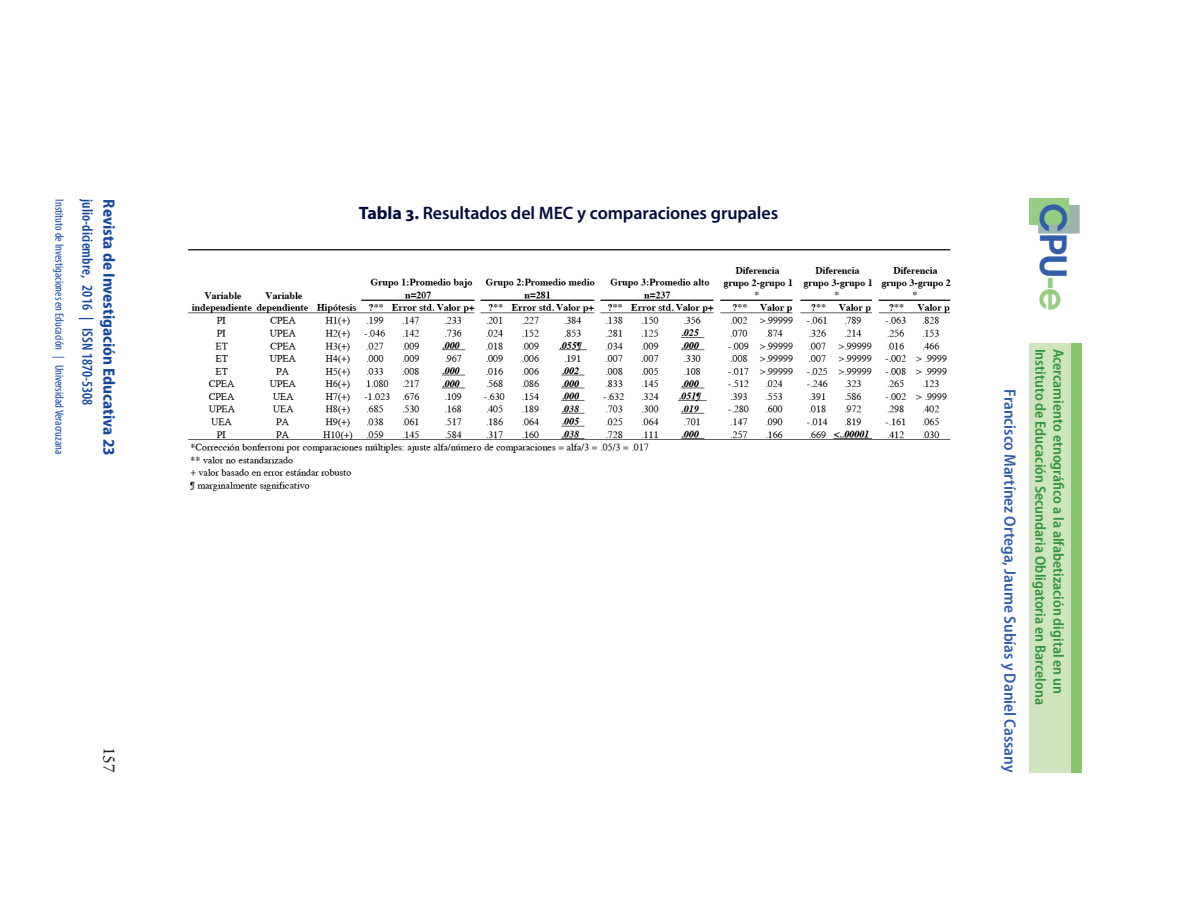
<style>
.page{position:relative;width:1188px;height:918px;background:#fff}
.page>*{position:absolute;margin:0;border:0;box-sizing:border-box;transform-origin:0 0}
.t1{font:600 36px "ITC Avant Garde Std";color:#325dab}
.t2{font:600 18px "Myriad Pro";letter-spacing:-.005em;color:#000a39}
.t3{font:18px "Arno Pro";color:#231f20}
.t4{font:600 semi-condensed 16.5px "Myriad Pro";color:#325dab}
.t5{font:700 semi-condensed 16.5px "Myriad Pro";color:#15489e}
.t6{font:600 semi-condensed 15px "Myriad Pro";color:#31923c}
.t7{font:600 condensed 15px "Myriad Pro";color:#15489e}
.t8{font:condensed 12px "Myriad Pro";color:#15489e}
.s1{font-weight:700}
.s2{color:#95cd83}
</style>
<div class="page">
<div style="left:1038px;top:205px;width:42px;height:29px;background:#9eb4ab;border:2px solid #9eb4ab"></div>
<div style="left:1029px;top:198px;width:40px;height:27px;background:#95cd83"></div>
<div style="left:1030px;top:343px;width:41px;height:429px;background:#cee5be"></div>
<div style="left:1071px;top:343px;width:10px;height:429px;background:#86c769"></div>
<img style="left:188px;top:249px;width:763px;height:243px">
<p class="t8" style="left:67px;top:199px;width:257px;rotate:90deg">Instituto de Investigaciones en Educación | Universidad Veracruzana</p>
<p class="t7" style="left:96px;top:199px;width:123px;rotate:90deg">julio-diciembre, 2016 |</p>
<p class="t5" style="left:118px;top:199px;width:258px;rotate:90deg">Revista de Investigación Educativa 23</p>
<p class="t7" style="left:96px;top:328px;width:79px;rotate:90deg">ISSN 1870-5308</p>
<p class="t3" style="left:119px;top:747px;width:27px;rotate:90deg">157</p>
<p class="t2" style="left:359px;top:202px;width:421px"><span class="s1">Tabla 3.</span> Resultados del MEC y comparaciones grupales</p>
<p class="t4" style="left:1019px;top:389px;width:385px;rotate:90deg">Francisco Martínez Ortega, Jaume Subías y Daniel Cassany</p>
<h1 class="t1" style="left:1076px;top:203px;width:109px;rotate:90deg">CPU<span class="s2">-e</span></h1>
<p class="t6" style="left:1049px;top:349px;width:358px;rotate:90deg">Instituto de Educación Secundaria Obligatoria en Barcelona</p>
<p class="t6" style="left:1067px;top:349px;width:347px;rotate:90deg">Acercamiento etnográfico a la alfabetización digital en un</p>
</div>
